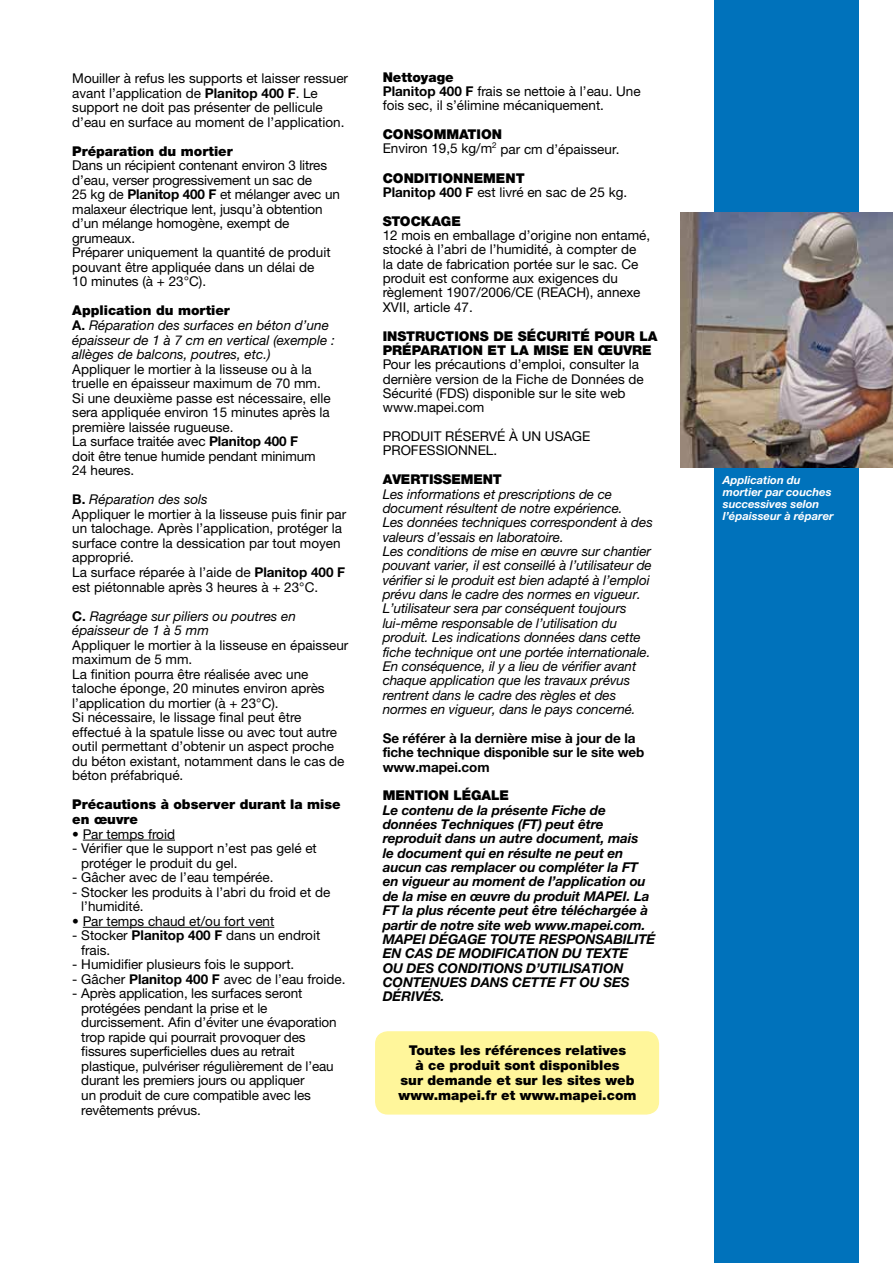
<style>
.page{position:relative;width:893px;height:1263px;background:#fff}
.page>*{position:absolute;margin:0;border:0;box-sizing:border-box;transform-origin:0 0}
.t1{font:13.5px/14.5px "Helvetica Neue LTW1 G";color:#000}
.t2{font:italic 13.5px/14.4px "Helvetica Neue LTW1 G";letter-spacing:-.01em;color:#000}
.t3{font:italic 700 13.5px/14.4px "Helvetica Neue LTW1 G";letter-spacing:-.01em;color:#000}
.t4{font:900 13.5px/15px "Helvetica Neue LTW1 G";color:#000}
.t5{font:700 13.5px/14.4px "Helvetica Neue LTW1 G";letter-spacing:-.01em;color:#000}
.t6{font:italic 700 11.25px/12px "Helvetica Neue LTW1 G";color:#fff}
.s1{font-weight:700}
.s2{font-weight:900;font-style:normal}
.s3{font-weight:700;font-style:normal}
.s4{font-style:italic}
.s5{font-weight:900}
</style>
<div class="page">
<div style="left:714px;top:0;width:145px;height:1263px;background:#0072bb"></div>
<hr style="left:83px;top:840px;width:92px;height:1px;background:#000">
<hr style="left:83px;top:927px;width:191px;height:1px;background:#000">
<div style="left:375px;top:1031px;width:284px;height:83px;background:#fff69b;border-radius:13px"></div>
<img style="left:680px;top:213px;width:213px;height:255px">
<p class="t1" style="left:72px;top:71px;width:277px">Mouiller à refus les supports et laisser ressuer avant l’application de <span class="s1">Planitop 400 F</span>. Le support ne doit pas présenter de pellicule d’eau en surface au moment de l’application.</p>
<p class="t4" style="left:72px;top:143px;width:162px">Préparation du mortier</p>
<p class="t1" style="left:72px;top:158px;width:269px">Dans un récipient contenant environ 3 litres d’eau, verser progressivement un sac de<br>25 kg de <span class="s1">Planitop 400 F</span> et mélanger avec un malaxeur électrique lent, jusqu’à obtention d’un mélange homogène, exempt de grumeaux.<br>Préparer uniquement la quantité de produit pouvant être appliquée dans un délai de<br>10 minutes (à + 23°C).</p>
<p class="t2" style="left:72px;top:303px;width:264px"><span class="s2">Application du mortier<br></span><span class="s3">A.</span> Réparation des surfaces en béton d’une épaisseur de 1 à 7 cm en vertical (exemple : allèges de balcons, poutres, etc.)</p>
<p class="t1" style="left:72px;top:361px;width:260px">Appliquer le mortier à la lisseuse ou à la truelle en épaisseur maximum de 70 mm.<br>Si une deuxième passe est nécessaire, elle sera appliquée environ 15 minutes après la première laissée rugueuse.<br>La surface traitée avec <span class="s1">Planitop 400 F<br></span>doit être tenue humide pendant minimum 24 heures.</p>
<p class="t1" style="left:72px;top:492px;width:275px"><span class="s1">B.</span> <span class="s4">Réparation des sols<br></span>Appliquer le mortier à la lisseuse puis finir par un talochage. Après l’application, protéger la surface contre la dessication par tout moyen approprié.<br>La surface réparée à l’aide de <span class="s1">Planitop 400 F </span>est piétonnable après 3 heures à + 23°C.</p>
<p class="t2" style="left:72px;top:608px;width:225px"><span class="s3">C.</span> Ragréage sur piliers ou poutres en épaisseur de 1 à 5 mm</p>
<p class="t1" style="left:72px;top:637px;width:278px">Appliquer le mortier à la lisseuse en épaisseur maximum de 5 mm.<br>La finition pourra être réalisée avec une taloche éponge, 20 minutes environ après l’application du mortier (à + 23°C).<br>Si nécessaire, le lissage final peut être effectué à la spatule lisse ou avec tout autre outil permettant d’obtenir un aspect proche du béton existant, notamment dans le cas de béton préfabriqué.</p>
<p class="t4" style="left:72px;top:797px;width:270px;line-height:14.5px">Précautions à observer durant la mise en œuvre</p>
<p class="t1" style="left:72px;top:826px;width:104px">• Par temps froid</p>
<p class="t1" style="left:81px;top:841px;width:237px;text-indent:-9px">- Vérifier que le support n’est pas gelé et protéger le produit du gel.</p>
<p class="t1" style="left:72px;top:870px;width:203px">- Gâcher avec de l’eau tempérée.</p>
<p class="t1" style="left:81px;top:884px;width:251px;text-indent:-9px">- Stocker les produits à l’abri du froid et de l’humidité.</p>
<p class="t1" style="left:72px;top:913px;width:204px">• Par temps chaud et/ou fort vent</p>
<p class="t1" style="left:81px;top:928px;width:240px;text-indent:-9px">- Stocker <span class="s1">Planitop 400 F</span> dans un endroit frais.</p>
<p class="t1" style="left:72px;top:957px;width:224px">- Humidifier plusieurs fois le support.</p>
<p class="t1" style="left:72px;top:971px;width:275px">- Gâcher <span class="s1">Planitop 400 F</span> avec de l’eau froide.</p>
<p class="t1" style="left:81px;top:986px;width:257px;text-indent:-9px">- Après application, les surfaces seront protégées pendant la prise et le durcissement. Afin d’éviter une évaporation trop rapide qui pourrait provoquer des fissures superficielles dues au retrait plastique, pulvériser régulièrement de l’eau durant les premiers jours ou appliquer<br>un produit de cure compatible avec les revêtements prévus.</p>
<p class="t1" style="left:383px;top:70px;width:259px"><span class="s5">Nettoyage<br></span><span class="s1">Planitop 400 F</span> frais se nettoie à l’eau. Une fois sec, il s’élimine mécaniquement.</p>
<p class="t1" style="left:383px;top:127px;width:238px"><span class="s5">CONSOMMATION<br></span>Environ 19,5 kg/m<sup>2</sup> par cm d’épaisseur.</p>
<p class="t1" style="left:383px;top:170px;width:246px"><span class="s5">CONDITIONNEMENT<br></span><span class="s1">Planitop 400 F</span> est livré en sac de 25 kg.</p>
<p class="t4" style="left:383px;top:213px;width:80px">STOCKAGE</p>
<p class="t1" style="left:383px;top:228px;width:269px">12 mois en emballage d’origine non entamé, stocké à l’abri de l’humidité, à compter de<br>la date de fabrication portée sur le sac. Ce produit est conforme aux exigences du règlement 1907/2006/CE (REACH), annexe XVII, article 47.</p>
<p class="t4" style="left:383px;top:328px;width:276px;line-height:14.4px">INSTRUCTIONS DE SÉCURITÉ POUR LA<br>PRÉPARATION ET LA MISE EN ŒUVRE</p>
<p class="t1" style="left:383px;top:357px;width:263px">Pour les précautions d’emploi, consulter la dernière version de la Fiche de Données de Sécurité (FDS) disponible sur le site web www.mapei.com</p>
<p class="t1" style="left:383px;top:429px;width:209px">PRODUIT RÉSERVÉ À UN USAGE<br>PROFESSIONNEL.</p>
<p class="t4" style="left:383px;top:472px;width:121px">AVERTISSEMENT</p>
<p class="t2" style="left:383px;top:486px;width:272px">Les informations et prescriptions de ce document résultent de notre expérience.<br>Les données techniques correspondent à des valeurs d’essais en laboratoire.<br>Les conditions de mise en œuvre sur chantier pouvant varier, il est conseillé à l’utilisateur de vérifier si le produit est bien adapté à l’emploi prévu dans le cadre des normes en vigueur.<br>L’utilisateur sera par conséquent toujours lui-même responsable de l’utilisation du produit. Les indications données dans cette fiche technique ont une portée internationale.<br>En conséquence, il y a lieu de vérifier avant chaque application que les travaux prévus rentrent dans le cadre des règles et des normes en vigueur, dans le pays concerné.</p>
<p class="t5" style="left:383px;top:731px;width:263px">Se référer à la dernière mise à jour de la fiche technique disponible sur le site web www.mapei.com</p>
<p class="t4" style="left:383px;top:788px;width:128px">MENTION LÉGALE</p>
<p class="t3" style="left:383px;top:802px;width:274px">Le contenu de la présente Fiche de données Techniques (FT) peut être reproduit dans un autre document, mais<br>le document qui en résulte ne peut en aucun cas remplacer ou compléter la FT en vigueur au moment de l’application ou de la mise en œuvre du produit MAPEI. La FT la plus récente peut être téléchargée à partir de notre site web www.mapei.com.<br>MAPEI DÉGAGE TOUTE RESPONSABILITÉ EN CAS DE MODIFICATION DU TEXTE<br>OU DES CONDITIONS D’UTILISATION CONTENUES DANS CETTE FT OU SES DÉRIVÉS.</p>
<p class="t4" style="left:398px;top:1042px;width:240px;text-align:center">Toutes les références relatives<br>à ce produit sont disponibles<br>sur demande et sur les sites web www.mapei.fr et www.mapei.com</p>
<p class="t6" style="left:723px;top:474px;width:112px">Application du mortier par couches successives selon l’épaisseur à réparer</p>
</div>
